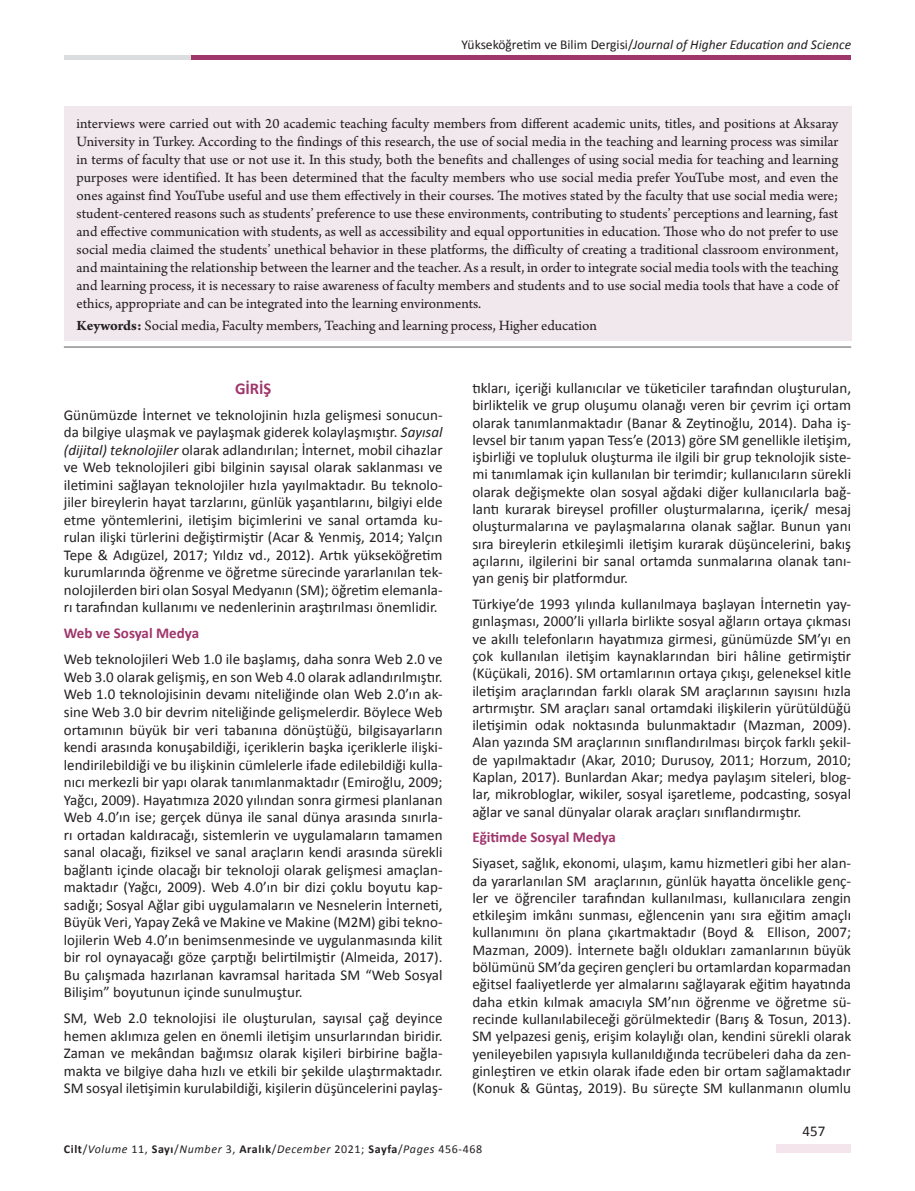
<style>
.page{position:relative;width:915px;height:1191px;background:#fff}
.page>*{position:absolute;margin:0;border:0;box-sizing:border-box;transform-origin:0 0}
.t1{font:700 16.5px "Calibri";color:#9f366c}
.t2{font:15px/17.2px "Calibri";color:#231f20;text-align:justify}
.t3{font:15px/18px "Arno Pro";color:#231f20;text-align:justify}
.t4{font:700 15px "Calibri";color:#9f366c}
.t5{font:italic 13.5px "Calibri";color:#231f20}
.t6{font:italic 12px "Calibri";letter-spacing:.05em;color:#231f20}
.s1{font-style:normal}
.s2{font-weight:700}
.s3{font-style:italic}
.s4{font-weight:700;font-style:normal}
</style>
<div class="page">
<div style="left:776px;top:1144px;width:74px;height:8px;background:#f3e5eb"></div>
<div style="left:64px;top:55px;width:132px;height:5px;background:#dcdddf"></div>
<div style="left:191px;top:55px;width:659px;height:5px;background:#9f366c"></div>
<div style="left:64px;top:106px;width:786px;height:235px;background:#f1e8ed"></div>
<hr style="left:64px;top:347px;width:786px;height:1px;background:#57585a">
<p class="t5" style="left:461px;top:36px;width:391px"><span class="s1">Yükseköğretim ve Bilim Dergisi/</span>Journal of Higher Education and Science</p>
<p class="t3" style="left:77px;top:115px;width:763px">interviews were carried out with 20 academic teaching faculty members from different academic units, titles, and positions at Aksaray University in Turkey. According to the findings of this research, the use of social media in the teaching and learning process was similar in terms of faculty that use or not use it. In this study, both the benefits and challenges of using social media for teaching and learning purposes were identified. It has been determined that the faculty members who use social media prefer YouTube most, and even the ones against find YouTube useful and use them effectively in their courses. The motives stated by the faculty that use social media were; student-centered reasons such as students’ preference to use these environments, contributing to students’ perceptions and learning, fast and effective communication with students, as well as accessibility and equal opportunities in education. Those who do not prefer to use social media claimed the students’ unethical behavior in these platforms, the difficulty of creating a traditional classroom environment, and maintaining the relationship between the learner and the teacher. As a result, in order to integrate social media tools with the teaching and learning process, it is necessary to raise awareness of faculty members and students and to use social media tools that have a code of ethics, appropriate and can be integrated into the learning environments.</p>
<p class="t3" style="left:77px;top:317px;width:522px"><span class="s2">Keywords:</span> Social media, Faculty members, Teaching and learning process, Higher education</p>
<p class="t1" style="left:235px;top:378px;width:38px">GİRİŞ</p>
<p class="t2" style="left:64px;top:406px;width:380px">Günümüzde İnternet ve teknolojinin hızla gelişmesi sonucun&shy;da bilgiye ulaşmak ve paylaşmak giderek kolaylaşmıştır. <span class="s3">Sayısal (dijital) teknolojiler</span> olarak adlandırılan; İnternet, mobil cihazlar ve Web teknolojileri gibi bilginin sayısal olarak saklanması ve iletimini sağlayan teknolojiler hızla yayılmaktadır. Bu teknolo&shy;jiler bireylerin hayat tarzlarını, günlük yaşantılarını, bilgiyi elde etme yöntemlerini, iletişim biçimlerini ve sanal ortamda ku&shy;rulan ilişki türlerini değiştirmiştir (Acar &amp; Yenmiş, 2014; Yalçın Tepe &amp; Adıgüzel, 2017; Yıldız vd., 2012). Artık yükseköğretim kurumlarında öğrenme ve öğretme sürecinde yararlanılan tek&shy;nolojilerden biri olan Sosyal Medyanın (SM); öğretim elemanla&shy;rı tarafından kullanımı ve nedenlerinin araştırılması önemlidir.</p>
<p class="t4" style="left:64px;top:624px;width:137px">Web ve Sosyal Medya</p>
<p class="t2" style="left:64px;top:651px;width:380px">Web teknolojileri Web 1.0 ile başlamış, daha sonra Web 2.0 ve Web 3.0 olarak gelişmiş, en son Web 4.0 olarak adlandırılmıştır.<br>Web 1.0 teknolojisinin devamı niteliğinde olan Web 2.0’ın ak&shy;sine Web 3.0 bir devrim niteliğinde gelişmelerdir. Böylece Web ortamının büyük bir veri tabanına dönüştüğü, bilgisayarların kendi arasında konuşabildiği, içeriklerin başka içeriklerle ilişki&shy;lendirilebildiği ve bu ilişkinin cümlelerle ifade edilebildiği kulla&shy;nıcı merkezli bir yapı olarak tanımlanmaktadır (Emiroğlu, 2009; Yağcı, 2009). Hayatımıza 2020 yılından sonra girmesi planlanan Web 4.0’ın ise; gerçek dünya ile sanal dünya arasında sınırla&shy;rı ortadan kaldıracağı, sistemlerin ve uygulamaların tamamen sanal olacağı, fiziksel ve sanal araçların kendi arasında sürekli bağlantı içinde olacağı bir teknoloji olarak gelişmesi amaçlan&shy;maktadır (Yağcı, 2009). Web 4.0’ın bir dizi çoklu boyutu kap&shy;sadığı; Sosyal Ağlar gibi uygulamaların ve Nesnelerin İnterneti, Büyük Veri, Yapay Zekâ ve Makine ve Makine (M2M) gibi tekno&shy;lojilerin Web 4.0’ın benimsenmesinde ve uygulanmasında kilit bir rol oynayacağı göze çarptığı belirtilmiştir (Almeida, 2017).<br>Bu çalışmada hazırlanan kavramsal haritada SM “Web Sosyal Bilişim” boyutunun içinde sunulmuştur.</p>
<p class="t2" style="left:64px;top:1009px;width:380px">SM, Web 2.0 teknolojisi ile oluşturulan, sayısal çağ deyince hemen aklımıza gelen en önemli iletişim unsurlarından biridir.<br>Zaman ve mekândan bağımsız olarak kişileri birbirine bağla&shy;makta ve bilgiye daha hızlı ve etkili bir şekilde ulaştırmaktadır.<br>SM sosyal iletişimin kurulabildiği, kişilerin düşüncelerini paylaş-</p>
<p class="t2" style="left:472px;top:379px;width:380px">tıkları, içeriği kullanıcılar ve tüketiciler tarafından oluşturulan, birliktelik ve grup oluşumu olanağı veren bir çevrim içi ortam olarak tanımlanmaktadır (Banar &amp; Zeytinoğlu, 2014). Daha iş&shy;levsel bir tanım yapan Tess’e (2013) göre SM genellikle iletişim, işbirliği ve topluluk oluşturma ile ilgili bir grup teknolojik siste&shy;mi tanımlamak için kullanılan bir terimdir; kullanıcıların sürekli olarak değişmekte olan sosyal ağdaki diğer kullanıcılarla bağ&shy;lantı kurarak bireysel profiller oluşturmalarına, içerik/ mesaj oluşturmalarına ve paylaşmalarına olanak sağlar. Bunun yanı sıra bireylerin etkileşimli iletişim kurarak düşüncelerini, bakış açılarını, ilgilerini bir sanal ortamda sunmalarına olanak tanı&shy;yan geniş bir platformdur.</p>
<p class="t2" style="left:472px;top:595px;width:380px">Türkiye’de 1993 yılında kullanılmaya başlayan İnternetin yay&shy;gınlaşması, 2000’li yıllarla birlikte sosyal ağların ortaya çıkması ve akıllı telefonların hayatımıza girmesi, günümüzde SM’yı en çok kullanılan iletişim kaynaklarından biri hâline getirmiştir (Küçükali, 2016). SM ortamlarının ortaya çıkışı, geleneksel kitle iletişim araçlarından farklı olarak SM araçlarının sayısını hızla artırmıştır. SM araçları sanal ortamdaki ilişkilerin yürütüldüğü iletişimin odak noktasında bulunmaktadır (Mazman, 2009).<br>Alan yazında SM araçlarının sınıflandırılması birçok farklı şekil&shy;de yapılmaktadır (Akar, 2010; Durusoy, 2011; Horzum, 2010; Kaplan, 2017). Bunlardan Akar; medya paylaşım siteleri, blog&shy;lar, mikrobloglar, wikiler, sosyal işaretleme, podcasting, sosyal ağlar ve sanal dünyalar olarak araçları sınıflandırmıştır.</p>
<p class="t4" style="left:472px;top:828px;width:145px">Eğitimde Sosyal Medya</p>
<p class="t2" style="left:472px;top:854px;width:380px">Siyaset, sağlık, ekonomi, ulaşım, kamu hizmetleri gibi her alan&shy;da yararlanılan SM araçlarının, günlük hayatta öncelikle genç&shy;ler ve öğrenciler tarafından kullanılması, kullanıcılara zengin etkileşim imkânı sunması, eğlencenin yanı sıra eğitim amaçlı kullanımını ön plana çıkartmaktadır (Boyd &amp; Ellison, 2007; Mazman, 2009). İnternete bağlı oldukları zamanlarının büyük bölümünü SM’da geçiren gençleri bu ortamlardan koparmadan eğitsel faaliyetlerde yer almalarını sağlayarak eğitim hayatında daha etkin kılmak amacıyla SM’nın öğrenme ve öğretme sü&shy;recinde kullanılabileceği görülmektedir (Barış &amp; Tosun, 2013).<br>SM yelpazesi geniş, erişim kolaylığı olan, kendini sürekli olarak yenileyebilen yapısıyla kullanıldığında tecrübeleri daha da zen&shy;ginleştiren ve etkin olarak ifade eden bir ortam sağlamaktadır (Konuk &amp; Güntaş, 2019). Bu süreçte SM kullanmanın olumlu</p>
<p class="t2" style="left:802px;top:1122px;width:24px">457</p>
<p class="t6" style="left:64px;top:1140px;width:419px"><span class="s4">Cilt</span><span class="s1">/</span>Volume <span class="s1">11,</span> <span class="s4">Sayı</span><span class="s1">/</span>Number <span class="s1">3,</span> <span class="s4">Aralık</span><span class="s1">/</span>December <span class="s1">2021;</span> <span class="s4">Sayfa</span><span class="s1">/</span>Pages <span class="s1">456-468</span></p>
</div>
